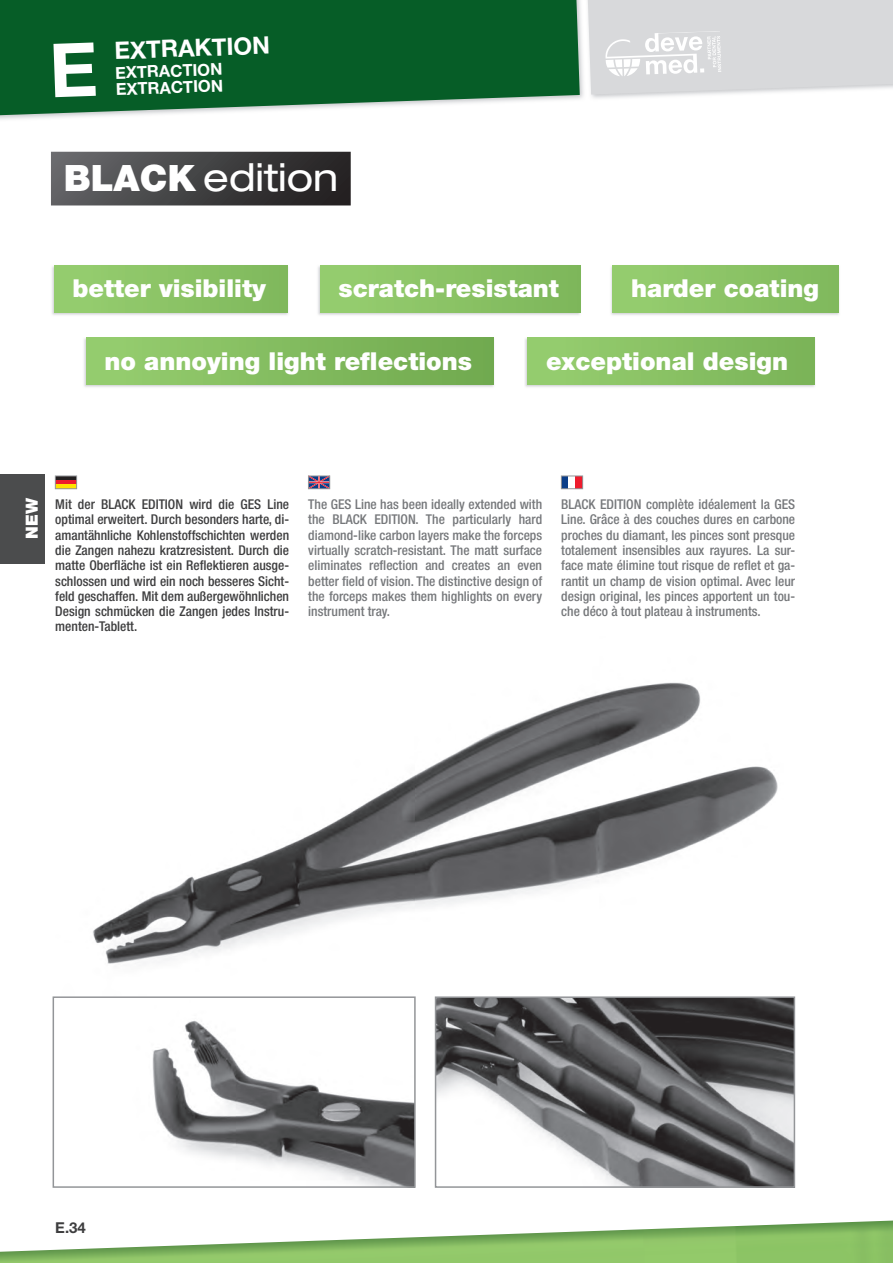
<style>
.page{position:relative;width:893px;height:1263px;background:#fff}
.page>*{position:absolute;margin:0;border:0;box-sizing:border-box;transform-origin:0 0}
.t1{font:expanded 38.55px "Helvetica Neue LT Std";color:#fff}
.t2{font:900 24.75px "Helvetica Neue LT Std";color:#fff}
.t3{font:700 24px "Helvetica Neue LT Std";color:#fff}
.t4{font:900 16.8px "Helvetica Neue LT Std";color:#fff}
.t5{font:700 16.5px "Helvetica Neue LT Std";color:#fff}
.t6{font:700 15px "Helvetica Neue LT Std";color:#3e3e3f}
.t7{font:500 condensed 13.5px/15.3px "Helvetica Neue LT Std";color:#76787b;text-align:justify}
.t8{font:500 condensed 13.5px/15.3px "Helvetica Neue LT Std";color:#3e3e3f;text-align:justify}
.s1{font-weight:900;font-stretch:normal;font-size:36.45px}
</style>
<div class="page">
<img style="left:0;top:1220px;width:893px;height:43px">
<img style="left:93px;top:682px;width:685px;height:282px">
<img style="left:611px;top:265px;width:228px;height:50px">
<div style="left:613px;top:265px;width:226px;height:47px;background:#8cc366"></div>
<img style="left:525px;top:337px;width:290px;height:50px">
<div style="left:528px;top:337px;width:286px;height:47px;background:linear-gradient(to right,#97ce70,#7ab357)"></div>
<img style="left:52px;top:266px;width:236px;height:49px">
<div style="left:54px;top:265px;width:234px;height:47px;background:#8bc366"></div>
<img style="left:84px;top:338px;width:410px;height:49px">
<div style="left:86px;top:337px;width:408px;height:47px;background:linear-gradient(to right,#97ce70,#70a94e)"></div>
<img style="left:318px;top:265px;width:263px;height:50px">
<div style="left:320px;top:265px;width:260px;height:47px;background:#8bc365"></div>
<svg style="left:51px;top:152px;width:300px;height:53px;background:#434244"></svg>
<img style="left:438px;top:999px;width:354px;height:186px">
<div style="left:435px;top:996px;width:360px;height:192px;border:2px solid #939598"></div>
<img style="left:152px;top:1020px;width:261px;height:165px">
<div style="left:53px;top:996px;width:363px;height:192px;border:2px solid #939598"></div>
<div style="left:561px;top:476px;width:7px;height:13px;background:#0a3d88"></div>
<div style="left:576px;top:476px;width:7px;height:13px;background:#ee1b2d"></div>
<div style="left:561px;top:476px;width:22px;height:13px;border:1px solid #939598"></div>
<hr style="left:55px;top:476px;width:22px;height:4px;background:#231f20">
<hr style="left:55px;top:480px;width:22px;height:4px;background:#ee1b2d">
<div style="left:55px;top:484px;width:22px;height:5px;background:#ffe101"></div>
<div style="left:55px;top:476px;width:22px;height:13px;border:1px solid #939598"></div>
<svg style="left:310px;top:478px;width:18px;height:9px"></svg>
<div style="left:308px;top:476px;width:22px;height:13px;border:1px solid #939598"></div>
<div style="left:0;top:474px;width:45px;height:89px;background:#4b4c4d"></div>
<img style="left:0;top:0;width:687px;height:120px">
<svg style="left:0;top:0;width:580px;height:115px;background:#1b6a39"></svg>
<svg style="left:588px;top:0;width:305px;height:95px;background:#dbdcde"></svg>
<div style="left:53px;top:42px;width:43px;height:55px;background:#065d27"></div>
<h3 class="t3" style="left:114px;top:36px;width:157px;rotate:-2deg">EXTRAKTION</h3>
<p class="t5" style="left:115px;top:62px;width:109px;rotate:-2deg">EXTRACTION</p>
<p class="t5" style="left:116px;top:79px;width:109px;rotate:-2deg">EXTRACTION</p>
<h1 class="t1" style="left:64px;top:154px;width:276px"><span class="s1">BLACK</span> edition</h1>
<h2 class="t2" style="left:72px;top:274px;width:195px">better visibility</h2>
<h2 class="t2" style="left:339px;top:274px;width:222px">scratch-resistant</h2>
<h2 class="t2" style="left:631px;top:274px;width:189px">harder coating</h2>
<h2 class="t2" style="left:104px;top:346px;width:369px">no annoying light reflections</h2>
<h2 class="t2" style="left:546px;top:346px;width:244px">exceptional design</h2>
<p class="t4" style="left:22px;top:539px;width:42px;rotate:-90deg">NEW</p>
<p class="t8" style="left:55px;top:496px;width:235px">Mit der BLACK EDITION wird die GES Line optimal erweitert. Durch besonders harte, di&shy;amantähnliche Kohlenstoffschichten werden die Zangen nahezu kratzresistent. Durch die matte Oberfläche ist ein Reflektieren ausge&shy;schlossen und wird ein noch besseres Sicht&shy;feld geschaffen. Mit dem außergewöhnlichen Design schmücken die Zangen jedes Instru&shy;menten-Tablett.</p>
<p class="t7" style="left:308px;top:496px;width:235px">The GES Line has been ideally extended with the BLACK EDITION. The particularly hard diamond-like carbon layers make the forceps virtually scratch-resistant. The matt surface eliminates reflection and creates an even better field of vision. The distinctive design of the forceps makes them highlights on every instrument tray.</p>
<p class="t7" style="left:561px;top:496px;width:235px">BLACK EDITION complète idéalement la GES Line. Grâce à des couches dures en carbone proches du diamant, les pinces sont presque totalement insensibles aux rayures. La sur&shy;face mate élimine tout risque de reflet et ga&shy;rantit un champ de vision optimal. Avec leur design original, les pinces apportent un tou&shy;che déco à tout plateau à instruments.</p>
<p class="t6" style="left:55px;top:1219px;width:32px">E.34</p>
</div>
